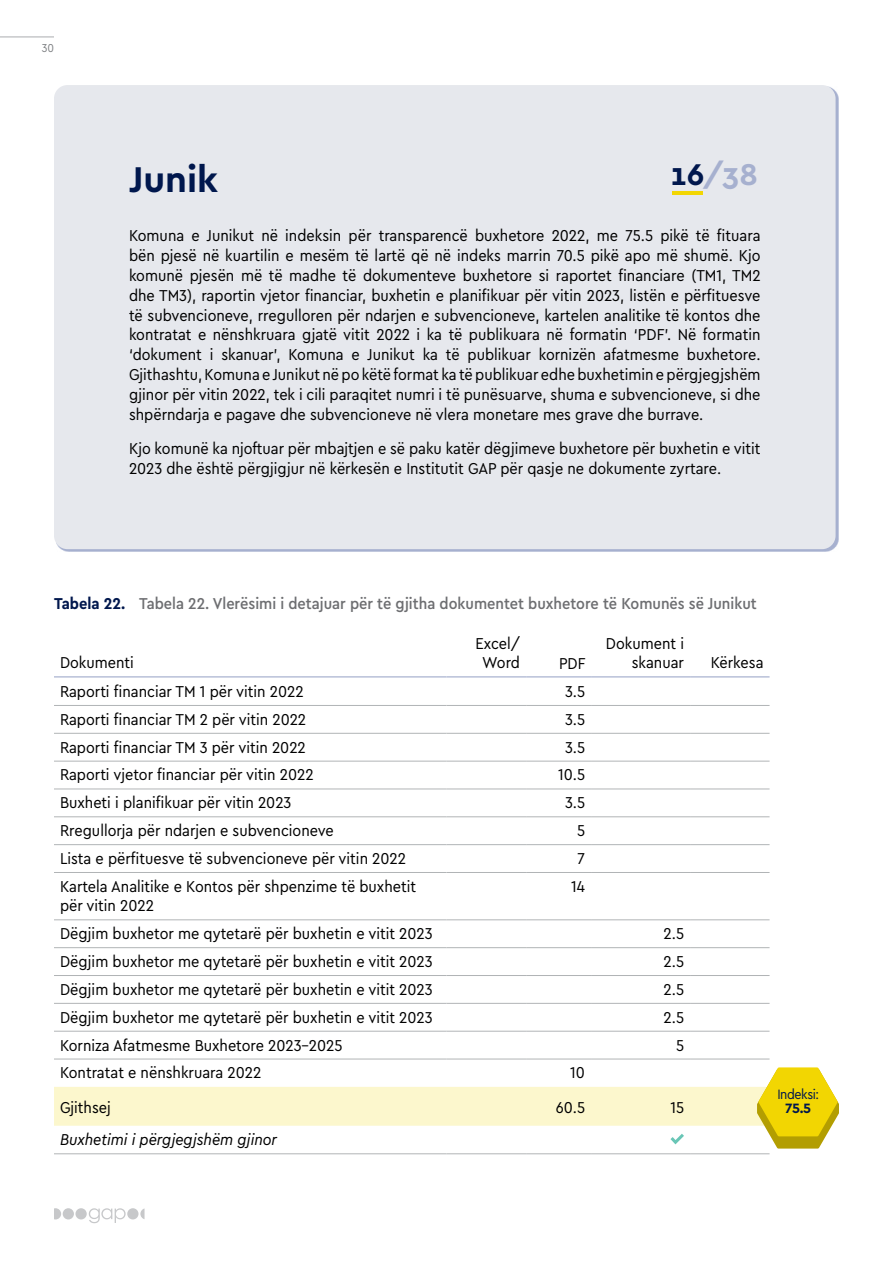
<style>
.page{position:relative;width:893px;height:1263px;background:#fff}
.page>*{position:absolute;margin:0;border:0;box-sizing:border-box;transform-origin:0 0}
.t1{font:700 37.5px "Cera PRO";color:#00174d}
.t2{font:700 31.35px "Cera PRO";color:#a6b0cf}
.t3{font:16.5px/19.8px "Cera Compact Pro";color:#000}
.t4{font:500 16.5px "Cera Compact Pro";color:#6d6e71}
.t5{font:italic 16.5px "Cera Compact Pro";color:#000}
.t6{font:14.25px "Cera Compact Pro";letter-spacing:-.03em;color:#00174d}
.t7{font:700 14.25px "Cera PRO";color:#00174d}
.t8{font:12px "Cera Compact Pro";color:#808285}
.s1{color:#00174d}
.s2{font-weight:700;color:#00174d}
</style>
<div class="page">
<div style="left:75px;top:1208px;width:12px;height:11px;background:#c7c8ca;border-radius:50%"></div>
<div style="left:63px;top:1208px;width:11px;height:11px;background:#c7c8ca;border-radius:50%"></div>
<div style="left:127px;top:1208px;width:11px;height:11px;background:#c7c8ca;border-radius:50%"></div>
<svg style="left:89px;top:1208px;width:37px;height:15px"></svg>
<svg style="left:54px;top:1208px;width:7px;height:11px"></svg>
<svg style="left:140px;top:1208px;width:5px;height:11px"></svg>
<hr style="left:0;top:36px;width:54px;height:2px;background:#c7c8ca">
<div style="left:54px;top:85px;width:782px;height:464px;background:#e6e8ed;border-radius:14px"></div>
<hr style="left:672px;top:191px;width:30px;height:3px;background:#f2d603">
<hr style="left:54px;top:676px;width:392px;height:2px;background:#b8c0d8">
<hr style="left:446px;top:676px;width:80px;height:2px;background:#b8c0d8">
<hr style="left:526px;top:676px;width:65px;height:2px;background:#b8c0d8">
<hr style="left:591px;top:676px;width:99px;height:2px;background:#b8c0d8">
<hr style="left:690px;top:676px;width:80px;height:2px;background:#b8c0d8">
<hr style="left:54px;top:705px;width:392px;height:1px;background:#b1b4b6">
<hr style="left:446px;top:705px;width:80px;height:1px;background:#b1b4b6">
<hr style="left:526px;top:705px;width:65px;height:1px;background:#b1b4b6">
<hr style="left:591px;top:705px;width:99px;height:1px;background:#b1b4b6">
<hr style="left:690px;top:705px;width:80px;height:1px;background:#b1b4b6">
<hr style="left:54px;top:733px;width:392px;height:1px;background:#b1b4b6">
<hr style="left:446px;top:733px;width:80px;height:1px;background:#b1b4b6">
<hr style="left:526px;top:733px;width:65px;height:1px;background:#b1b4b6">
<hr style="left:591px;top:733px;width:99px;height:1px;background:#b1b4b6">
<hr style="left:690px;top:733px;width:80px;height:1px;background:#b1b4b6">
<hr style="left:54px;top:761px;width:392px;height:1px;background:#b1b4b6">
<hr style="left:446px;top:761px;width:80px;height:1px;background:#b1b4b6">
<hr style="left:526px;top:761px;width:65px;height:1px;background:#b1b4b6">
<hr style="left:591px;top:761px;width:99px;height:1px;background:#b1b4b6">
<hr style="left:690px;top:761px;width:80px;height:1px;background:#b1b4b6">
<hr style="left:54px;top:789px;width:392px;height:1px;background:#b1b4b6">
<hr style="left:446px;top:789px;width:80px;height:1px;background:#b1b4b6">
<hr style="left:526px;top:789px;width:65px;height:1px;background:#b1b4b6">
<hr style="left:591px;top:789px;width:99px;height:1px;background:#b1b4b6">
<hr style="left:690px;top:789px;width:80px;height:1px;background:#b1b4b6">
<hr style="left:54px;top:816px;width:392px;height:1px;background:#b1b4b6">
<hr style="left:446px;top:816px;width:80px;height:1px;background:#b1b4b6">
<hr style="left:526px;top:816px;width:65px;height:1px;background:#b1b4b6">
<hr style="left:591px;top:816px;width:99px;height:1px;background:#b1b4b6">
<hr style="left:690px;top:816px;width:80px;height:1px;background:#b1b4b6">
<hr style="left:54px;top:844px;width:392px;height:1px;background:#b1b4b6">
<hr style="left:446px;top:844px;width:80px;height:1px;background:#b1b4b6">
<hr style="left:526px;top:844px;width:65px;height:1px;background:#b1b4b6">
<hr style="left:591px;top:844px;width:99px;height:1px;background:#b1b4b6">
<hr style="left:690px;top:844px;width:80px;height:1px;background:#b1b4b6">
<hr style="left:54px;top:872px;width:392px;height:1px;background:#b1b4b6">
<hr style="left:446px;top:872px;width:80px;height:1px;background:#b1b4b6">
<hr style="left:526px;top:872px;width:65px;height:1px;background:#b1b4b6">
<hr style="left:591px;top:872px;width:99px;height:1px;background:#b1b4b6">
<hr style="left:690px;top:872px;width:80px;height:1px;background:#b1b4b6">
<hr style="left:54px;top:919px;width:392px;height:1px;background:#b1b4b6">
<hr style="left:446px;top:919px;width:80px;height:1px;background:#b1b4b6">
<hr style="left:526px;top:919px;width:65px;height:1px;background:#b1b4b6">
<hr style="left:591px;top:919px;width:99px;height:1px;background:#b1b4b6">
<hr style="left:690px;top:919px;width:80px;height:1px;background:#b1b4b6">
<hr style="left:54px;top:947px;width:392px;height:1px;background:#b1b4b6">
<hr style="left:446px;top:947px;width:80px;height:1px;background:#b1b4b6">
<hr style="left:526px;top:947px;width:65px;height:1px;background:#b1b4b6">
<hr style="left:591px;top:947px;width:99px;height:1px;background:#b1b4b6">
<hr style="left:690px;top:947px;width:80px;height:1px;background:#b1b4b6">
<hr style="left:54px;top:975px;width:392px;height:1px;background:#b1b4b6">
<hr style="left:446px;top:975px;width:80px;height:1px;background:#b1b4b6">
<hr style="left:526px;top:975px;width:65px;height:1px;background:#b1b4b6">
<hr style="left:591px;top:975px;width:99px;height:1px;background:#b1b4b6">
<hr style="left:690px;top:975px;width:80px;height:1px;background:#b1b4b6">
<hr style="left:54px;top:1003px;width:392px;height:1px;background:#b1b4b6">
<hr style="left:446px;top:1003px;width:80px;height:1px;background:#b1b4b6">
<hr style="left:526px;top:1003px;width:65px;height:1px;background:#b1b4b6">
<hr style="left:591px;top:1003px;width:99px;height:1px;background:#b1b4b6">
<hr style="left:690px;top:1003px;width:80px;height:1px;background:#b1b4b6">
<hr style="left:54px;top:1031px;width:392px;height:1px;background:#b1b4b6">
<hr style="left:446px;top:1031px;width:80px;height:1px;background:#b1b4b6">
<hr style="left:526px;top:1031px;width:65px;height:1px;background:#b1b4b6">
<hr style="left:591px;top:1031px;width:99px;height:1px;background:#b1b4b6">
<hr style="left:690px;top:1031px;width:80px;height:1px;background:#b1b4b6">
<hr style="left:54px;top:1059px;width:392px;height:1px;background:#b1b4b6">
<hr style="left:446px;top:1059px;width:80px;height:1px;background:#b1b4b6">
<hr style="left:526px;top:1059px;width:65px;height:1px;background:#b1b4b6">
<hr style="left:591px;top:1059px;width:99px;height:1px;background:#b1b4b6">
<hr style="left:690px;top:1059px;width:80px;height:1px;background:#b1b4b6">
<hr style="left:54px;top:1153px;width:392px;height:1px;background:#b1b4b6">
<hr style="left:446px;top:1153px;width:80px;height:1px;background:#b1b4b6">
<hr style="left:526px;top:1153px;width:65px;height:1px;background:#b1b4b6">
<hr style="left:591px;top:1153px;width:99px;height:1px;background:#b1b4b6">
<hr style="left:690px;top:1153px;width:80px;height:1px;background:#b1b4b6">
<svg style="left:54px;top:1067px;width:785px;height:81px"></svg>
<p class="t8" style="left:42px;top:40px;width:14px">30</p>
<h2 class="t2" style="left:671px;top:154px;width:89px"><span class="s1">16</span>/38</h2>
<h1 class="t1" style="left:129px;top:154px;width:91px">Junik</h1>
<p class="t3" style="left:129px;top:225px;width:633px;text-align:justify">Komuna e Junikut në indeksin për transparencë buxhetore 2022, me 75.5 pikë të fituara bën pjesë në kuartilin e mesëm të lartë që në indeks marrin 70.5 pikë apo më shumë. Kjo komunë pjesën më të madhe të dokumenteve buxhetore si raportet financiare (TM1, TM2 dhe TM3), raportin vjetor financiar, buxhetin e planifikuar për vitin 2023, listën e përfituesve të subvencioneve, rregulloren për ndarjen e subvencioneve, kartelen analitike të kontos dhe kontratat e nënshkruara gjatë vitit 2022 i ka të publikuara në formatin ‘PDF’. Në formatin ‘dokument i skanuar’, Komuna e Junikut ka të publikuar kornizën afatmesme buxhetore.<br>Gjithashtu, Komuna e Junikut në po këtë format ka të publikuar edhe buxhetimin e përgjegjshëm gjinor për vitin 2022, tek i cili paraqitet numri i të punësuarve, shuma e subvencioneve, si dhe shpërndarja e pagave dhe subvencioneve në vlera monetare mes grave dhe burrave.</p>
<p class="t3" style="left:129px;top:438px;width:633px">Kjo komunë ka njoftuar për mbajtjen e së paku katër dëgjimeve buxhetore për buxhetin e vitit<br>2023 dhe është përgjigjur në kërkesën e Institutit GAP për qasje ne dokumente zyrtare.</p>
<p class="t4" style="left:54px;top:592px;width:704px"><span class="s2">Tabela 22.</span> Tabela 22. Vlerësimi i detajuar për të gjitha dokumentet buxhetore të Komunës së Junikut</p>
<p class="t3" style="left:60px;top:652px;width:75px">Dokumenti</p>
<p class="t3" style="left:476px;top:633px;width:46px;text-align:center">Excel/<br>Word</p>
<p class="t3" style="left:559px;top:653px;width:28px">PDF</p>
<p class="t3" style="left:606px;top:633px;width:80px;text-align:right">Dokument i skanuar</p>
<p class="t3" style="left:60px;top:681px;width:245px">Raporti financiar TM 1 për vitin 2022</p>
<p class="t3" style="left:565px;top:681px;width:22px">3.5</p>
<p class="t3" style="left:60px;top:709px;width:248px">Raporti financiar TM 2 për vitin 2022</p>
<p class="t3" style="left:565px;top:709px;width:22px">3.5</p>
<p class="t3" style="left:60px;top:736px;width:247px">Raporti financiar TM 3 për vitin 2022</p>
<p class="t3" style="left:565px;top:736px;width:22px">3.5</p>
<p class="t3" style="left:60px;top:764px;width:255px">Raporti vjetor financiar për vitin 2022</p>
<p class="t3" style="left:558px;top:764px;width:28px">10.5</p>
<p class="t3" style="left:60px;top:792px;width:233px">Buxheti i planifikuar për vitin 2023</p>
<p class="t3" style="left:565px;top:792px;width:22px">3.5</p>
<p class="t3" style="left:60px;top:820px;width:275px">Rregullorja për ndarjen e subvencioneve</p>
<p class="t3" style="left:577px;top:820px;width:10px">5</p>
<p class="t3" style="left:60px;top:848px;width:347px">Lista e përfituesve të subvencioneve për vitin 2022</p>
<p class="t3" style="left:578px;top:848px;width:9px">7</p>
<p class="t3" style="left:60px;top:876px;width:358px">Kartela Analitike e Kontos për shpenzime të buxhetit për vitin 2022</p>
<p class="t3" style="left:571px;top:876px;width:15px">14</p>
<p class="t3" style="left:60px;top:923px;width:374px">Dëgjim buxhetor me qytetarë për buxhetin e vitit 2023</p>
<p class="t3" style="left:664px;top:923px;width:22px">2.5</p>
<p class="t3" style="left:60px;top:951px;width:374px">Dëgjim buxhetor me qytetarë për buxhetin e vitit 2023</p>
<p class="t3" style="left:664px;top:951px;width:22px">2.5</p>
<p class="t3" style="left:60px;top:979px;width:374px">Dëgjim buxhetor me qytetarë për buxhetin e vitit 2023</p>
<p class="t3" style="left:664px;top:979px;width:22px">2.5</p>
<p class="t3" style="left:60px;top:1006px;width:374px">Dëgjim buxhetor me qytetarë për buxhetin e vitit 2023</p>
<p class="t3" style="left:664px;top:1006px;width:22px">2.5</p>
<p class="t3" style="left:60px;top:1034px;width:284px">Korniza Afatmesme Buxhetore 2023-2025</p>
<p class="t3" style="left:676px;top:1034px;width:10px">5</p>
<p class="t3" style="left:60px;top:1062px;width:203px">Kontratat e nënshkruara 2022</p>
<p class="t3" style="left:570px;top:1062px;width:16px">10</p>
<p class="t3" style="left:60px;top:1097px;width:52px">Gjithsej</p>
<p class="t3" style="left:556px;top:1097px;width:31px">60.5</p>
<p class="t3" style="left:670px;top:1097px;width:15px">15</p>
<p class="t5" style="left:60px;top:1128px;width:218px">Buxhetimi i përgjegjshëm gjinor</p>
<p class="t3" style="left:711px;top:652px;width:54px">Kërkesa</p>
<p class="t6" style="left:777px;top:1085px;width:43px">Indeksi:</p>
<p class="t7" style="left:785px;top:1098px;width:27px">75.5</p>
</div>
